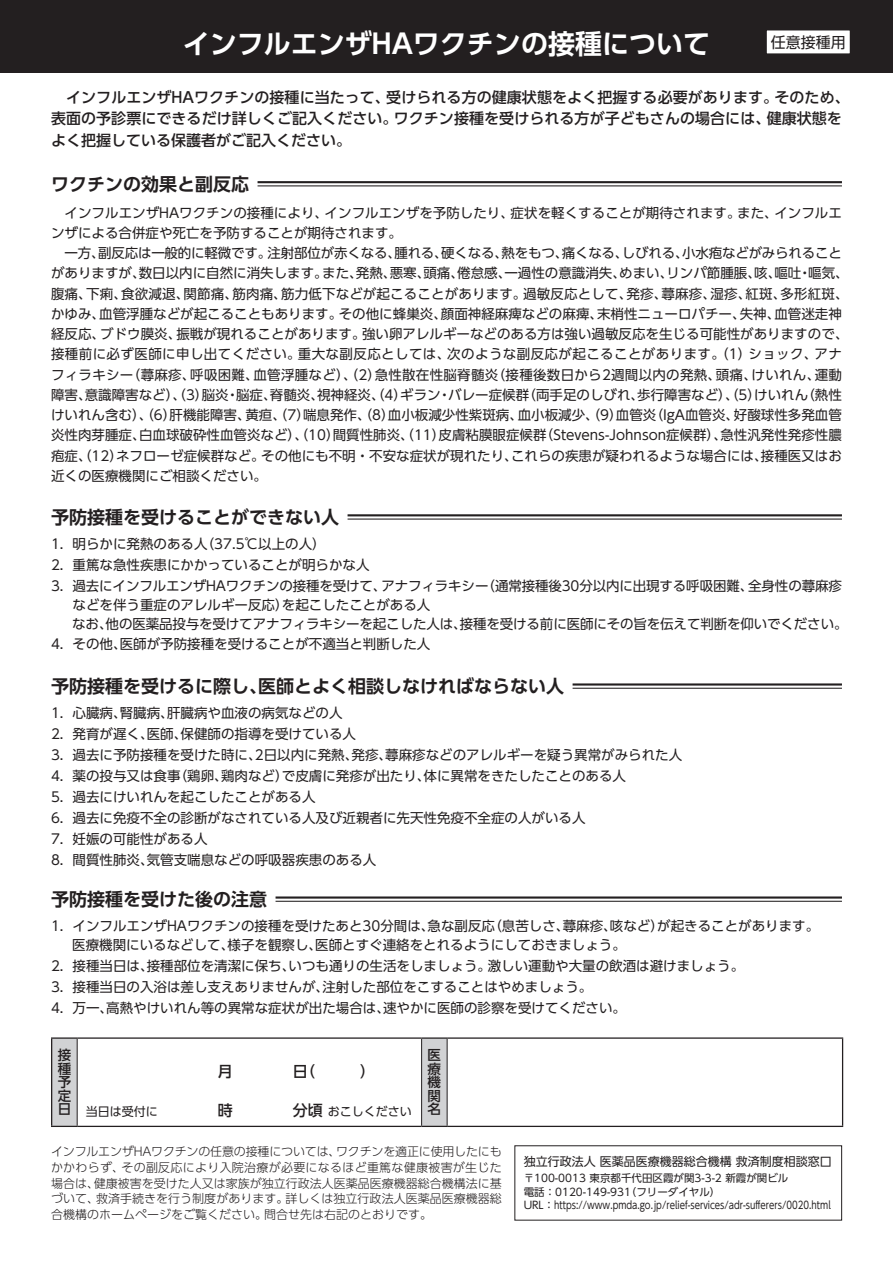
<style>
.page{position:relative;width:893px;height:1263px;background:#fff}
.page>*{position:absolute;margin:0;border:0;box-sizing:border-box;transform-origin:0 0}
.t1{font:700 27px "UD Shin Go Pro De";color:#fff}
.t2{font:700 18px "UD Shin Go Pro De";color:#231f20}
.t3{font:500 15px/21.8px "UD Shin Go Pro";letter-spacing:.005em;color:#231f20}
.t4{font:15px "UD Shin Go Pro";color:#231f20}
.t5{font:13.5px/20.2px "UD Shin Go Pro";color:#231f20}
.t6{font:500 13.5px/13.5px "UD Shin Go Pro";color:#231f20;text-align:justify}
.t7{font:300 12px/15.8px "UD Shin Go Pro";color:#231f20;text-align:justify}
.t8{font:12px "UD Shin Go Pro";color:#231f20}
.t9{font:10.5px/13.5px "UD Shin Go Pro";color:#231f20}
.s1{font-weight:500;font-size:15px}
</style>
<div class="page">
<div style="left:0;top:0;width:893px;height:72px;background:#231f20"></div>
<div style="left:766px;top:30px;width:84px;height:24px;background:#fff"></div>
<hr style="left:258px;top:181px;width:584px;height:2px;background:#231f20">
<hr style="left:258px;top:185px;width:584px;height:1px;background:#231f20">
<hr style="left:348px;top:514px;width:494px;height:2px;background:#231f20">
<hr style="left:348px;top:518px;width:494px;height:2px;background:#231f20">
<hr style="left:573px;top:683px;width:269px;height:2px;background:#231f20">
<hr style="left:573px;top:688px;width:269px;height:1px;background:#231f20">
<hr style="left:276px;top:896px;width:566px;height:3px;background:#231f20">
<hr style="left:276px;top:901px;width:566px;height:1px;background:#231f20">
<hr style="left:51px;top:1037px;width:26px;height:2px;background:#231f20">
<hr style="left:77px;top:1037px;width:345px;height:2px;background:#231f20">
<hr style="left:422px;top:1037px;width:25px;height:2px;background:#231f20">
<hr style="left:447px;top:1037px;width:396px;height:2px;background:#231f20">
<hr style="left:842px;top:1039px;width:1px;height:87px;background:#231f20">
<svg style="left:51px;top:1038px;width:396px;height:89px"></svg>
<hr style="left:447px;top:1126px;width:396px;height:1px;background:#231f20">
<hr style="left:77px;top:1039px;width:1px;height:87px;background:#231f20">
<hr style="left:421px;top:1039px;width:1px;height:87px;background:#231f20">
<hr style="left:447px;top:1039px;width:1px;height:87px;background:#231f20">
<h1 class="t1" style="left:183px;top:21px;width:528px">インフルエンザHAワクチンの接種について</h1>
<p class="t4" style="left:771px;top:30px;width:76px">任意接種用</p>
<p class="t3" style="left:51px;top:85px;width:800px">　インフルエンザHAワクチンの接種に当たって、受けられる方の健康状態をよく把握する必要があります。そのため、表面の予診票にできるだけ詳しくご記入ください。ワクチン接種を受けられる方が子どもさんの場合には、健康状態をよく把握している保護者がご記入ください。</p>
<h2 class="t2" style="left:51px;top:169px;width:199px">ワクチンの効果と副反応</h2>
<p class="t5" style="left:51px;top:202px;width:799px">　インフルエンザHAワクチンの接種により、インフルエンザを予防したり、症状を軽くすることが期待されます。また、インフルエンザによる合併症や死亡を予防することが期待されます。<br>　一方、副反応は一般的に軽微です。注射部位が赤くなる、腫れる、硬くなる、熱をもつ、痛くなる、しびれる、小水疱などがみられることがありますが、数日以内に自然に消失します。また、発熱、悪寒、頭痛、倦怠感、一過性の意識消失、めまい、リンパ節腫脹、咳、嘔吐・嘔気、腹痛、下痢、食欲減退、関節痛、筋肉痛、筋力低下などが起こることがあります。過敏反応として、発疹、蕁麻疹、湿疹、紅斑、多形紅斑、かゆみ、血管浮腫などが起こることもあります。その他に蜂巣炎、顔面神経麻痺などの麻痺、末梢性ニューロパチー、失神、血管迷走神経反応、ブドウ膜炎、振戦が現れることがあります。強い卵アレルギーなどのある方は強い過敏反応を生じる可能性がありますので、接種前に必ず医師に申し出てください。重大な副反応としては、次のような副反応が起こることがあります。（1）ショック、アナフィラキシー（蕁麻疹、呼吸困難、血管浮腫など）、（2）急性散在性脳脊髄炎（接種後数日から2週間以内の発熱、頭痛、けいれん、運動障害、意識障害など）、（3）脳炎・脳症、脊髄炎、視神経炎、（4）ギラン・バレー症候群（両手足のしびれ、歩行障害など）、（5）けいれん（熱性けいれん含む）、（6）肝機能障害、黄疸、（7）喘息発作、（8）血小板減少性紫斑病、血小板減少、（9）血管炎（IgA血管炎、好酸球性多発血管炎性肉芽腫症、白血球破砕性血管炎など）、（10）間質性肺炎、（11）皮膚粘膜眼症候群(Stevens-Johnson症候群)、急性汎発性発疹性膿疱症、（12）ネフローゼ症候群など。その他にも不明・不安な症状が現れたり、これらの疾患が疑われるような場合には、接種医又はお近くの医療機関にご相談ください。</p>
<h2 class="t2" style="left:51px;top:502px;width:289px">予防接種を受けることができない人</h2>
<p class="t5" style="left:51px;top:534px;width:276px">1. 明らかに発熱のある人（37.5℃以上の人）</p>
<p class="t5" style="left:51px;top:554px;width:320px">2. 重篤な急性疾患にかかっていることが明らかな人</p>
<p class="t5" style="left:72px;top:576px;width:777px;line-height:18.8px;text-indent:-21px">3. 過去にインフルエンザHAワクチンの接種を受けて、アナフィラキシー（通常接種後30分以内に出現する呼吸困難、全身性の蕁麻疹などを伴う重症のアレルギー反応）を起こしたことがある人<br>なお、他の医薬品投与を受けてアナフィラキシーを起こした人は、接種を受ける前に医師にその旨を伝えて判断を仰いでください。</p>
<p class="t5" style="left:51px;top:634px;width:381px">4. その他、医師が予防接種を受けることが不適当と判断した人</p>
<h2 class="t2" style="left:51px;top:671px;width:514px">予防接種を受けるに際し、医師とよく相談しなければならない人</h2>
<p class="t5" style="left:51px;top:703px;width:293px">1. 心臓病、腎臓病、肝臓病や血液の病気などの人</p>
<p class="t5" style="left:51px;top:724px;width:307px">2. 発育が遅く、医師、保健師の指導を受けている人</p>
<p class="t5" style="left:51px;top:744px;width:633px">3. 過去に予防接種を受けた時に、2日以内に発熱、発疹、蕁麻疹などのアレルギーを疑う異常がみられた人</p>
<p class="t5" style="left:51px;top:765px;width:577px">4. 薬の投与又は食事（鶏卵、鶏肉など）で皮膚に発疹が出たり、体に異常をきたしたことのある人</p>
<p class="t5" style="left:51px;top:786px;width:266px">5. 過去にけいれんを起こしたことがある人</p>
<p class="t5" style="left:51px;top:807px;width:536px">6. 過去に免疫不全の診断がなされている人及び近親者に先天性免疫不全症の人がいる人</p>
<p class="t5" style="left:51px;top:828px;width:158px">7. 妊娠の可能性がある人</p>
<p class="t5" style="left:51px;top:849px;width:327px">8. 間質性肺炎、気管支喘息などの呼吸器疾患のある人</p>
<h2 class="t2" style="left:51px;top:884px;width:217px">予防接種を受けた後の注意</h2>
<p class="t5" style="left:72px;top:916px;width:748px;line-height:18.8px;text-indent:-21px">1. インフルエンザHAワクチンの接種を受けたあと30分間は、急な副反応（息苦しさ、蕁麻疹、咳など）が起きることがあります。医療機関にいるなどして、様子を観察し、医師とすぐ連絡をとれるようにしておきましょう。</p>
<p class="t5" style="left:51px;top:955px;width:695px">2. 接種当日は、接種部位を清潔に保ち、いつも通りの生活をしましょう。激しい運動や大量の飲酒は避けましょう。</p>
<p class="t5" style="left:51px;top:976px;width:543px">3. 接種当日の入浴は差し支えありませんが、注射した部位をこすることはやめましょう。</p>
<p class="t5" style="left:51px;top:997px;width:577px">4. 万一、高熱やけいれん等の異常な症状が出た場合は、速やかに医師の診察を受けてください。</p>
<p class="t6" style="left:58px;top:1048px;width:15px">接種予定日</p>
<p class="t6" style="left:428px;top:1048px;width:15px">医療機関名</p>
<p class="t7" style="left:51px;top:1143px;width:452px">インフルエンザHAワクチンの任意の接種については、ワクチンを適正に使用したにもかかわらず、その副反応により入院治療が必要になるほど重篤な健康被害が生じた場合は、健康被害を受けた人又は家族が独立行政法人医薬品医療機器総合機構法に基づいて、救済手続きを行う制度があります。詳しくは独立行政法人医薬品医療機器総合機構のホームページをご覧ください。問合せ先は右記のとおりです。</p>
<p class="t8" style="left:524px;top:1152px;width:309px">独立行政法人医薬品医療機器総合機構救済制度相談窓口</p>
<p class="t8" style="left:86px;top:1102px;width:327px">当日は受付に<span class="s1">　　　　時　　　　分頃</span> おこしください</p>
<p class="t9" style="left:524px;top:1171px;width:309px">〒100-0013 東京都千代田区霞が関3-3-2 新霞が関ビル<br>電話：0120-149-931（フリーダイヤル）<br>URL：https://www.pmda.go.jp/relief-services/adr-sufferers/0020.html</p>
</div>
